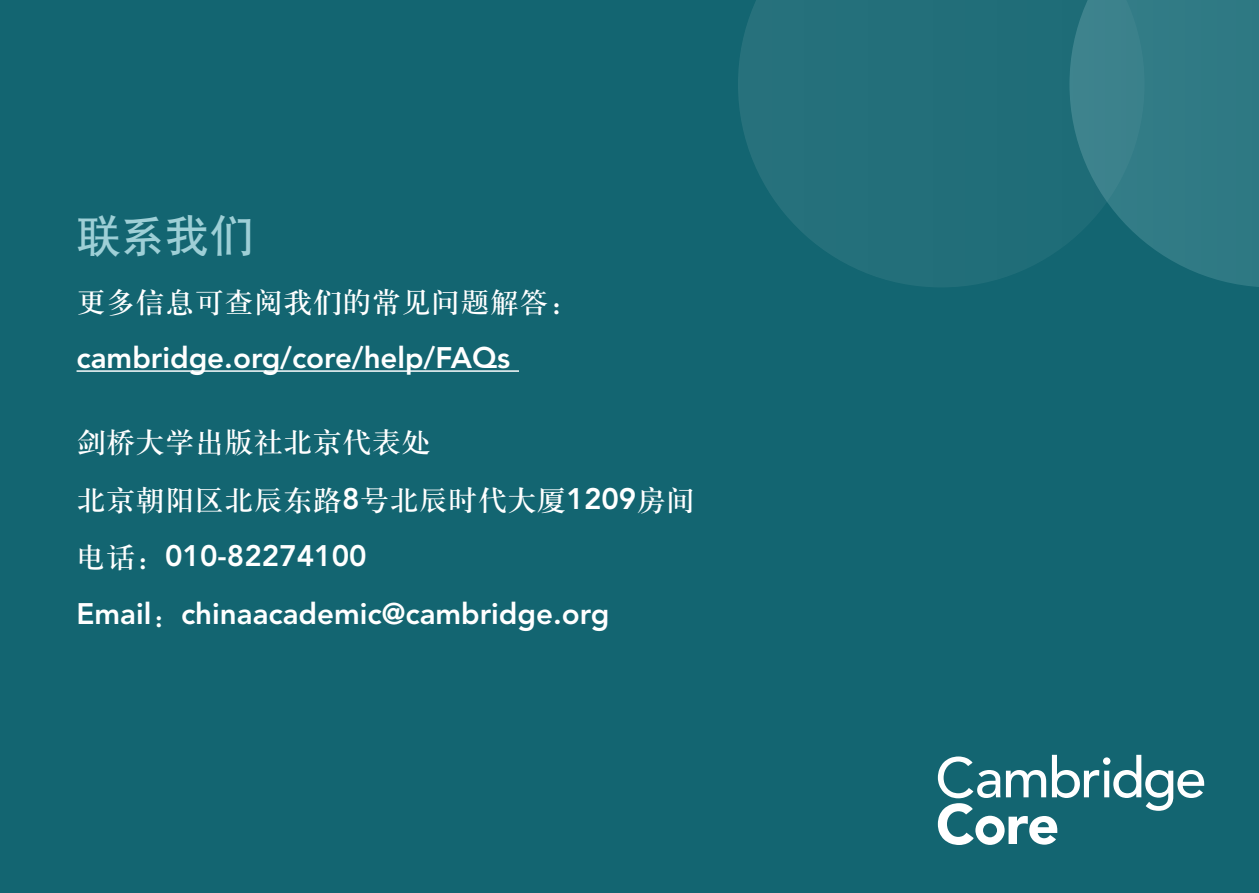
<style>
.page{position:relative;width:1259px;height:893px;background:#136571}
.page>*{position:absolute;margin:0;border:0;box-sizing:border-box;transform-origin:0 0}
.t1{font:44.4px "H Yb 1 gj";color:#9ecfd6}
.t2{font:800 29.4px/57.6px "Avenir";color:#fff}
.t3{font:29.4px/57.6px "H Ya 3 gj";color:#fff}
.s1{font-family:"Avenir";font-weight:800}
.s2{font-family:"H Ya 3 gj";font-weight:400}
</style>
<div class="page">
<svg style="left:738px;top:0;width:331px;height:287px;fill:#226e79"></svg>
<svg style="left:1069px;top:0;width:190px;height:287px;fill:#307a85"></svg>
<svg style="left:938px;top:755px;width:266px;height:90px"></svg>
<hr style="left:77px;top:370px;width:442px;height:2px;background:#fff">
<h1 class="t1" style="left:77px;top:213px;width:179px">联系我们</h1>
<p class="t3" style="left:77px;top:273px;width:503px">更多信息可查阅我们的常见问题解答：</p>
<p class="t2" style="left:77px;top:329px;width:435px">cambridge.org/core/help/FAQs</p>
<p class="t3" style="left:77px;top:414px;width:620px">剑桥大学出版社北京代表处<br>北京朝阳区北辰东路<span class="s1">8</span>号北辰时代大厦<span class="s1">1209</span>房间</p>
<p class="t2" style="left:77px;top:527px;width:534px"><span class="s2">电话：</span>010-82274100<br>Email<span class="s2">：</span>chinaacademic@cambridge.org</p>
</div>
